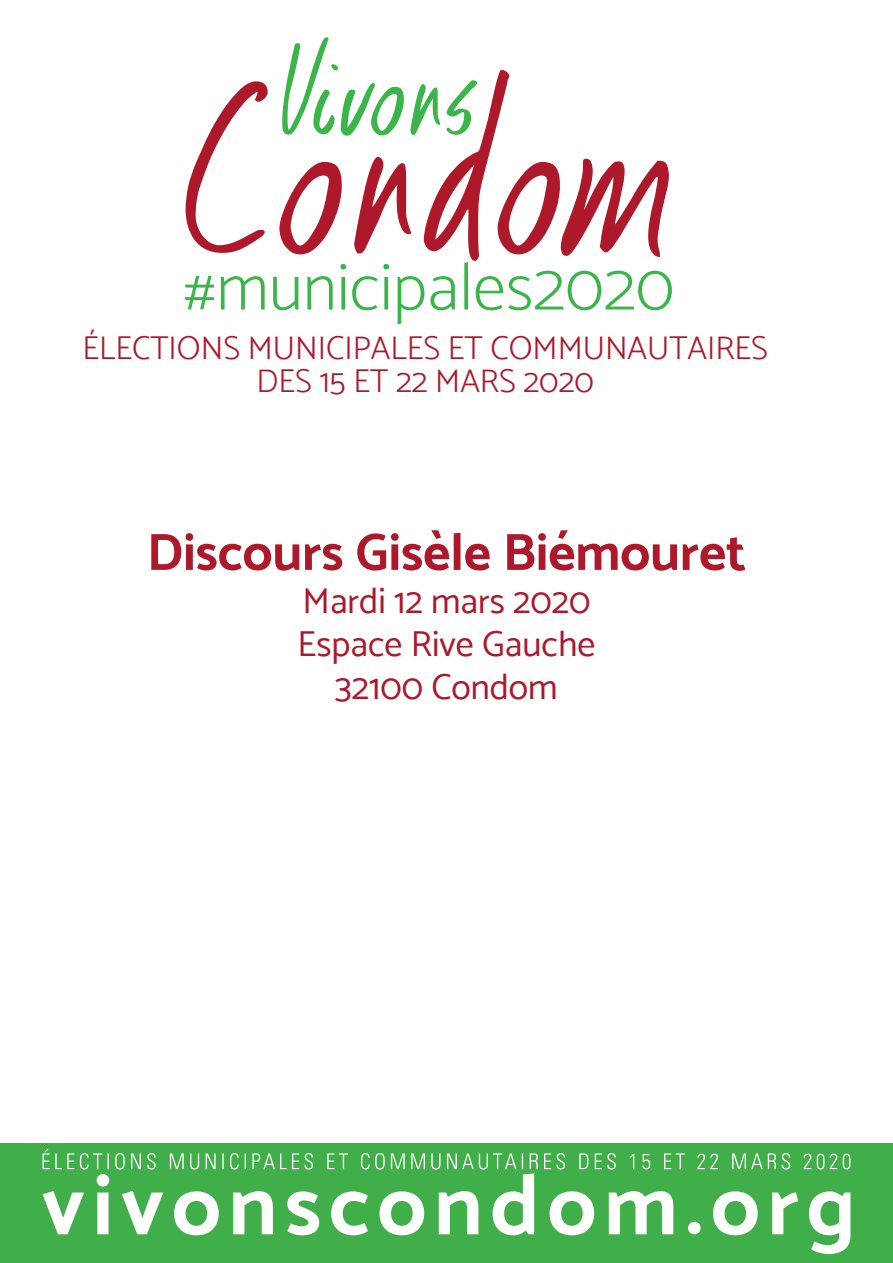
<style>
.page{position:relative;width:893px;height:1263px;background:#fff}
.page>*{position:absolute;margin:0;border:0;box-sizing:border-box;transform-origin:0 0}
.t1{font:700 52.5px "Catamaran";color:#ad182b}
.t2{font:36px/43.2px "Catamaran";color:#ad182b;text-align:center}
.t3{font:300 33px/33px "Catamaran";color:#ad182b;text-align:center}
</style>
<div class="page">
<svg style="left:185px;top:37px;width:487px;height:287px"></svg>
<div style="left:0;top:1144px;width:893px;height:119px;background:#40ae49"></div>
<svg style="left:43px;top:1149px;width:807px;height:20px"></svg>
<svg style="left:43px;top:1173px;width:807px;height:81px"></svg>
<p class="t3" style="left:82px;top:331px;width:687px">ÉLECTIONS MUNICIPALES ET COMMUNAUTAIRES<br>DES 15 ET 22 MARS 2020</p>
<h1 class="t1" style="left:147px;top:521px;width:601px">Discours Gisèle Biémouret</h1>
<p class="t2" style="left:298px;top:579px;width:299px">Mardi 12 mars 2020<br>Espace Rive Gauche<br>32100 Condom</p>
</div>
